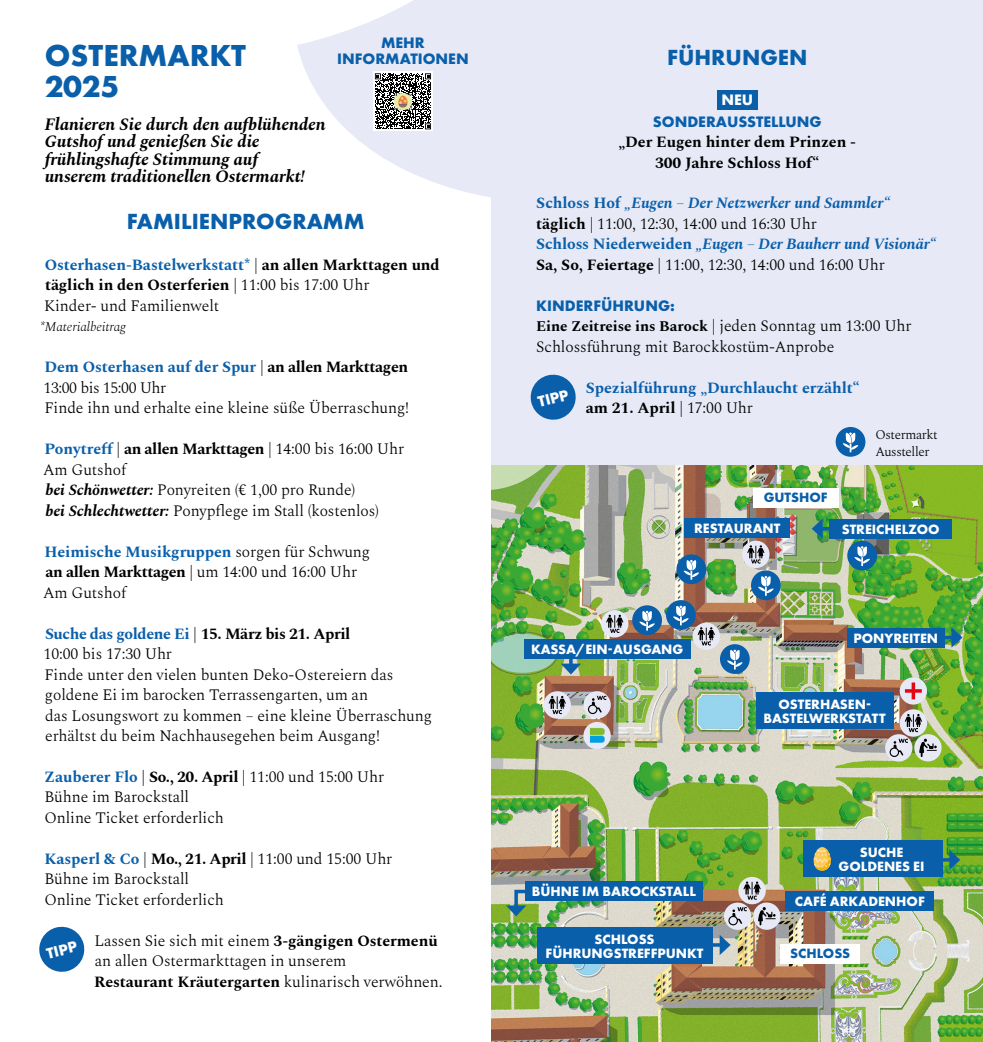
<style>
.page{position:relative;width:983px;height:1042px;background:#fff}
.page>*{position:absolute;margin:0;border:0;box-sizing:border-box;transform-origin:0 0}
.t1{font:700 31.5px "Futura PT";color:#0a5fab}
.t2{font:700 22.75px "Futura PT";color:#0a5fab}
.t3{font:italic 700 17.5px/17.5px "Spectral";letter-spacing:-.005em;color:#000}
.t4{font:300 15.75px/20.5px "Spectral";letter-spacing:-.005em;color:#000}
.t5{font:italic 700 15.75px/20.5px "Spectral";letter-spacing:-.01em;color:#0a5fab}
.t6{font:700 15.75px/20.5px "Spectral";letter-spacing:-.005em;color:#000}
.t7{font:700 15.75px/20.5px "Spectral";letter-spacing:-.005em;color:#0a5fab}
.t8{font:700 15.75px "Futura PT";color:#0a5fab}
.t9{font:700 15.75px "Futura PT";color:#fff}
.t10{font:700 14px/14px "Futura PT";color:#fff;text-align:center}
.t11{font:700 14px "Futura PT";color:#0a5fab}
.t12{font:300 13.12px/17.2px "Spectral";letter-spacing:-.025em;color:#000}
.t13{font:italic 300 13.12px "Spectral";letter-spacing:-.005em;color:#000}
.s1{color:#0a5fab}
.s2{font-weight:300}
.s3{font-weight:700;color:#0a5fab}
.s4{font-weight:700}
.s5{font-weight:700;font-style:italic}
.s6{font-style:normal}
.s7{font-style:normal;color:#000}
.s8{font-weight:300;font-style:normal;color:#000}
.s9{font-weight:700;font-size:14.88px}
.s10{color:#000}
.s11{font-weight:300;color:#000}
</style>
<div class="page">
<div style="left:491px;top:0;width:491px;height:1042px;background:#e7eaf6"></div>
<img style="left:491px;top:465px;width:491px;height:577px">
<svg style="left:884px;top:734px;width:28px;height:27px"></svg>
<svg style="left:889px;top:738px;width:18px;height:19px"></svg>
<div style="left:914px;top:734px;width:27px;height:27px;background:#e7eaf6;border-radius:50%"></div>
<svg style="left:918px;top:738px;width:18px;height:19px"></svg>
<div style="left:525px;top:881px;width:177px;height:20px;background:#0a5fab"></div>
<svg style="left:506px;top:888px;width:23px;height:28px"></svg>
<svg style="left:297px;top:0;width:194px;height:197px;fill:#e7eaf6"></svg>
<div style="left:899px;top:677px;width:27px;height:27px;background:#e7eaf6;border-radius:50%"></div>
<svg style="left:904px;top:689px;width:17px;height:4px"></svg>
<hr style="left:911px;top:682px;width:3px;height:17px;background:#e30715">
<div style="left:583px;top:691px;width:27px;height:27px;background:#e7eaf6;border-radius:50%"></div>
<svg style="left:588px;top:696px;width:18px;height:18px"></svg>
<div style="left:899px;top:709px;width:27px;height:28px;background:#e7eaf6;border-radius:50%"></div>
<svg style="left:904px;top:714px;width:17px;height:18px"></svg>
<div style="left:742px;top:541px;width:27px;height:27px;background:#e7eaf6;border-radius:50%"></div>
<svg style="left:747px;top:545px;width:17px;height:18px"></svg>
<div style="left:692px;top:622px;width:27px;height:28px;background:#e7eaf6;border-radius:50%"></div>
<svg style="left:697px;top:627px;width:17px;height:18px"></svg>
<div style="left:753px;top:488px;width:85px;height:19px;background:#fff"></div>
<div style="left:780px;top:944px;width:79px;height:19px;background:#fff"></div>
<div style="left:684px;top:518px;width:105px;height:20px;background:#0a5fab"></div>
<div style="left:785px;top:890px;width:148px;height:20px;background:#0a5fab"></div>
<div style="left:537px;top:927px;width:175px;height:36px;background:#0a5fab"></div>
<svg style="left:712px;top:943px;width:7px;height:4px"></svg>
<svg style="left:719px;top:935px;width:11px;height:20px"></svg>
<div style="left:829px;top:520px;width:122px;height:19px;background:#0a5fab"></div>
<svg style="left:811px;top:518px;width:18px;height:21px"></svg>
<div style="left:583px;top:722px;width:27px;height:27px;background:#e7eaf6;border-radius:50%"></div>
<img style="left:590px;top:728px;width:15px;height:15px">
<div style="left:543px;top:691px;width:27px;height:27px;background:#e7eaf6;border-radius:50%"></div>
<svg style="left:548px;top:696px;width:17px;height:18px"></svg>
<div style="left:601px;top:610px;width:27px;height:27px;background:#e7eaf6;border-radius:50%"></div>
<svg style="left:606px;top:615px;width:17px;height:18px"></svg>
<div style="left:524px;top:639px;width:166px;height:19px;background:#0a5fab"></div>
<svg style="left:560px;top:658px;width:21px;height:16px"></svg>
<div style="left:847px;top:628px;width:97px;height:20px;background:#0a5fab"></div>
<svg style="left:944px;top:627px;width:18px;height:21px"></svg>
<div style="left:803px;top:841px;width:139px;height:36px;background:#0a5fab"></div>
<svg style="left:942px;top:849px;width:18px;height:21px"></svg>
<svg style="left:723px;top:902px;width:28px;height:28px"></svg>
<svg style="left:728px;top:907px;width:18px;height:18px"></svg>
<div style="left:738px;top:877px;width:27px;height:27px;background:#e7eaf6;border-radius:50%"></div>
<svg style="left:743px;top:881px;width:17px;height:19px"></svg>
<div style="left:753px;top:902px;width:27px;height:28px;background:#e7eaf6;border-radius:50%"></div>
<svg style="left:758px;top:907px;width:17px;height:18px"></svg>
<div style="left:755px;top:692px;width:138px;height:36px;background:#0a5fab"></div>
<div style="left:716px;top:90px;width:41px;height:19px;background:#0a5fab"></div>
<svg style="left:530px;top:374px;width:46px;height:46px"></svg>
<svg style="left:39px;top:926px;width:46px;height:46px"></svg>
<svg style="left:813px;top:847px;width:17px;height:23px"></svg>
<div style="left:835px;top:427px;width:30px;height:30px;background:#0a5fab;border-radius:50%"></div>
<svg style="left:842px;top:432px;width:16px;height:20px"></svg>
<div style="left:676px;top:554px;width:30px;height:30px;background:#0a5fab;border-radius:50%"></div>
<svg style="left:683px;top:560px;width:16px;height:20px"></svg>
<div style="left:750px;top:570px;width:30px;height:30px;background:#0a5fab;border-radius:50%"></div>
<svg style="left:758px;top:576px;width:15px;height:20px"></svg>
<div style="left:847px;top:541px;width:29px;height:29px;background:#0a5fab;border-radius:50%"></div>
<svg style="left:854px;top:546px;width:15px;height:20px"></svg>
<div style="left:719px;top:644px;width:30px;height:30px;background:#0a5fab;border-radius:50%"></div>
<svg style="left:727px;top:649px;width:15px;height:20px"></svg>
<div style="left:665px;top:600px;width:30px;height:30px;background:#0a5fab;border-radius:50%"></div>
<svg style="left:673px;top:605px;width:15px;height:20px"></svg>
<div style="left:632px;top:605px;width:29px;height:30px;background:#0a5fab;border-radius:50%"></div>
<svg style="left:639px;top:611px;width:15px;height:19px"></svg>
<div style="left:373px;top:72px;width:59px;height:59px;background:#fff"></div>
<svg style="left:375px;top:73px;width:56px;height:57px"></svg>
<img style="left:394px;top:93px;width:17px;height:17px">
<p class="t8" style="left:381px;top:32px;width:45px">MEHR</p>
<h1 class="t1" style="left:45px;top:35px;width:203px">OSTERMARKT</h1>
<p class="t8" style="left:337px;top:48px;width:133px">INFORMATIONEN</p>
<h1 class="t1" style="left:45px;top:67px;width:76px">2025</h1>
<p class="t3" style="left:45px;top:114px;width:282px">Flanieren Sie durch den aufblühenden Gutshof und genießen Sie die frühlingshafte Stimmung auf<br>unserem traditionellen Ostermarkt!</p>
<h2 class="t2" style="left:127px;top:207px;width:239px">FAMILIENPROGRAMM</h2>
<p class="t6" style="left:44px;top:253px;width:397px"><span class="s1">Osterhasen-Bastelwerkstatt*</span> <span class="s2">|</span> an allen Markttagen und täglich in den Osterferien <span class="s2">| 11:00 bis 17:00 Uhr<br>Kinder- und Familienwelt</span></p>
<p class="t13" style="left:40px;top:317px;width:87px">*Materialbeitrag</p>
<p class="t4" style="left:43px;top:356px;width:367px"><span class="s3">Dem Osterhasen auf der Spur</span> | <span class="s4">an allen Markttagen<br></span>13:00 bis 15:00 Uhr<br>Finde ihn und erhalte eine kleine süße Überraschung!</p>
<p class="t4" style="left:43px;top:438px;width:362px"><span class="s3">Ponytreff</span> | <span class="s4">an allen Markttagen</span> | 14:00 bis 16:00 Uhr Am Gutshof<br><span class="s5">bei Schönwetter:</span> Ponyreiten (€ 1,00 pro Runde)<br><span class="s5">bei Schlechtwetter:</span> Ponypflege im Stall (kostenlos)</p>
<p class="t4" style="left:43px;top:540px;width:328px"><span class="s3">Heimische Musikgruppen</span> sorgen für Schwung <span class="s4">an allen Markttagen</span> | um 14:00 und 16:00 Uhr<br>Am Gutshof</p>
<p class="t4" style="left:43px;top:622px;width:390px"><span class="s3">Suche das goldene Ei</span> | <span class="s4">15. März bis 21. April<br></span>10:00 bis 17:30 Uhr<br>Finde unter den vielen bunten Deko-Ostereiern das goldene Ei im barocken Terrassengarten, um an<br>das Losungswort zu kommen – eine kleine Überraschung erhältst du beim Nachhausegehen beim Ausgang!</p>
<p class="t4" style="left:44px;top:765px;width:341px"><span class="s3">Zauberer Flo</span> | <span class="s4">So., 20. April</span> | 11:00 und 15:00 Uhr<br>Bühne im Barockstall<br>Online Ticket erforderlich</p>
<p class="t4" style="left:44px;top:847px;width:349px"><span class="s3">Kasperl &amp; Co</span> | <span class="s4">Mo., 21. April</span> | 11:00 und 15:00 Uhr<br>Bühne im Barockstall<br>Online Ticket erforderlich</p>
<p class="t4" style="left:94px;top:929px;width:350px">Lassen Sie sich mit einem <span class="s4">3-gängigen Ostermenü </span>an allen Ostermarkttagen in unserem<br><span class="s4">Restaurant Kräutergarten</span> kulinarisch verwöhnen.</p>
<p class="t9" style="left:44px;top:944px;width:33px;rotate:-14deg">TIPP</p>
<h2 class="t2" style="left:667px;top:43px;width:142px">FÜHRUNGEN</h2>
<p class="t9" style="left:721px;top:89px;width:33px">NEU</p>
<p class="t8" style="left:652px;top:111px;width:170px">SONDERAUSSTELLUNG</p>
<p class="t6" style="left:618px;top:130px;width:239px;text-align:center">„Der Eugen hinter dem Prinzen -<br>300 Jahre Schloss Hof“</p>
<p class="t5" style="left:536px;top:192px;width:401px"><span class="s6">Schloss Hof</span> „Eugen – Der Netzwerker und Sammler“ <span class="s7">täglich</span> <span class="s8">| 11:00, 12:30, 14:00 und 16:30 Uhr<br></span><span class="s6">Schloss Niederweiden</span> „Eugen – Der Bauherr und Visionär“ <span class="s7">Sa, So, Feiertage</span> <span class="s8">| 11:00, 12:30, 14:00 und 16:00 Uhr</span></p>
<p class="t8" style="left:536px;top:295px;width:140px">KINDERFÜHRUNG:</p>
<p class="t4" style="left:536px;top:315px;width:377px"><span class="s9">Eine Zeitreise ins Barock</span> | jeden Sonntag um 13:00 Uhr<br>Schlossführung mit Barockkostüm-Anprobe</p>
<p class="t7" style="left:585px;top:376px;width:275px">Spezialführung „Durchlaucht erzählt“ <span class="s10">am 21. April</span> <span class="s11">| 17:00 Uhr</span></p>
<p class="t12" style="left:875px;top:425px;width:64px">Ostermarkt<br>Aussteller</p>
<p class="t9" style="left:535px;top:392px;width:33px;rotate:-14deg">TIPP</p>
<p class="t11" style="left:763px;top:488px;width:66px">GUTSHOF</p>
<p class="t10" style="left:693px;top:521px;width:88px">RESTAURANT</p>
<p class="t10" style="left:841px;top:522px;width:99px">STREICHELZOO</p>
<p class="t10" style="left:531px;top:642px;width:154px">KASSA/EIN-AUSGANG</p>
<p class="t10" style="left:853px;top:631px;width:86px">PONYREITEN</p>
<p class="t10" style="left:763px;top:696px;width:123px">OSTERHASEN-<br>BASTELWERKSTATT</p>
<p class="t10" style="left:838px;top:844px;width:87px">SUCHE<br>GOLDENES EI</p>
<p class="t10" style="left:531px;top:884px;width:165px">BÜHNE IM BAROCKSTALL</p>
<p class="t10" style="left:545px;top:932px;width:159px">SCHLOSS<br>FÜHRUNGSTREFFPUNKT</p>
<p class="t10" style="left:794px;top:893px;width:131px">CAFÉ ARKADENHOF</p>
<p class="t11" style="left:790px;top:945px;width:61px">SCHLOSS</p>
</div>
